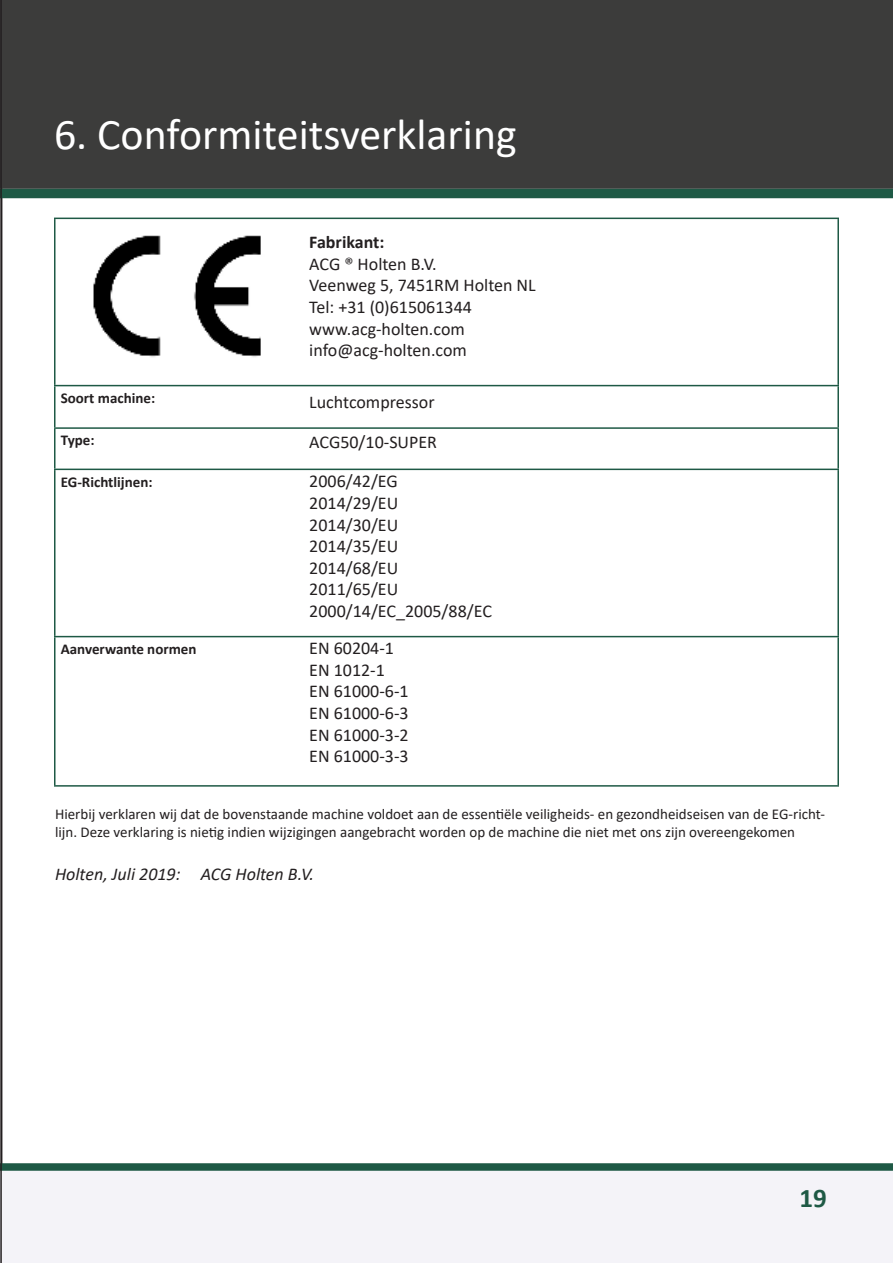
<style>
.page{position:relative;width:893px;height:1263px;background:#fff}
.page>*{position:absolute;margin:0;border:0;box-sizing:border-box;transform-origin:0 0}
.t1{font:43.95px "Calibri";color:#fff}
.t2{font:700 27px "Calibri";color:#1e5945}
.t3{font:18px/21.6px "Calibri";color:#231f20}
.t4{font:italic 18px "Calibri";color:#231f20}
.t5{font:700 18px "Calibri";color:#231f20}
.t6{font:15px/18px "Calibri";color:#231f20}
.t7{font:700 15px "Calibri";color:#231f20}
</style>
<div class="page">
<svg style="left:2px;top:1163px;width:891px;height:100px"></svg>
<div style="left:2px;top:0;width:891px;height:189px;background:#3c3c3b"></div>
<div style="left:2px;top:189px;width:891px;height:9px;background:#1e5945"></div>
<hr style="left:0;top:0;width:2px;height:1263px;background:#231f20">
<hr style="left:54px;top:385px;width:785px;height:1px;background:#1e5945">
<hr style="left:54px;top:429px;width:2px;height:40px;background:#1e5945">
<hr style="left:837px;top:429px;width:2px;height:40px;background:#1e5945">
<hr style="left:54px;top:218px;width:785px;height:1px;background:#1e5945">
<hr style="left:54px;top:219px;width:2px;height:166px;background:#1e5945">
<hr style="left:837px;top:219px;width:2px;height:166px;background:#1e5945">
<hr style="left:54px;top:386px;width:2px;height:41px;background:#1e5945">
<hr style="left:54px;top:427px;width:785px;height:2px;background:#1e5945">
<hr style="left:54px;top:637px;width:2px;height:148px;background:#1e5945">
<hr style="left:54px;top:469px;width:785px;height:1px;background:#1e5945">
<hr style="left:54px;top:470px;width:2px;height:166px;background:#1e5945">
<hr style="left:54px;top:636px;width:785px;height:1px;background:#1e5945">
<hr style="left:54px;top:785px;width:785px;height:2px;background:#1e5945">
<hr style="left:837px;top:637px;width:2px;height:148px;background:#1e5945">
<hr style="left:837px;top:470px;width:2px;height:166px;background:#1e5945">
<hr style="left:837px;top:386px;width:2px;height:41px;background:#1e5945">
<img style="left:93px;top:235px;width:168px;height:122px">
<h1 class="t1" style="left:54px;top:117px;width:464px">6. Conformiteitsverklaring</h1>
<p class="t7" style="left:61px;top:392px;width:96px">Soort machine:</p>
<p class="t7" style="left:61px;top:430px;width:35px">Type:</p>
<p class="t7" style="left:61px;top:471px;width:93px">EG-Richtlijnen:</p>
<p class="t7" style="left:61px;top:638px;width:137px">Aanverwante normen</p>
<p class="t5" style="left:309px;top:229px;width:77px">Fabrikant:</p>
<p class="t3" style="left:309px;top:254px;width:228px">ACG ® Holten B.V.<br>Veenweg 5, 7451RM Holten NL<br>Tel: +31 (0)615061344 www.acg-holten.com info@acg-holten.com</p>
<p class="t3" style="left:309px;top:392px;width:127px">Luchtcompressor</p>
<p class="t3" style="left:309px;top:423px;width:129px;line-height:39.3px">ACG50/10-SUPER<br>2006/42/EG</p>
<p class="t3" style="left:309px;top:492px;width:184px">2014/29/EU<br>2014/30/EU<br>2014/35/EU<br>2014/68/EU<br>2011/65/EU<br>2000/14/EC_2005/88/EC</p>
<p class="t3" style="left:309px;top:637px;width:101px">EN 60204-1<br>EN 1012-1<br>EN 61000-6-1<br>EN 61000-6-3<br>EN 61000-3-2<br>EN 61000-3-3</p>
<p class="t6" style="left:55px;top:805px;width:771px">Hierbij verklaren wij dat de bovenstaande machine voldoet aan de essentiële veiligheids- en gezondheidseisen van de EG-richt&shy;lijn. Deze verklaring is nietig indien wijzigingen aangebracht worden op de machine die niet met ons zijn overeengekomen</p>
<p class="t4" style="left:55px;top:868px;width:260px">Holten, Juli 2019: ACG Holten B.V.</p>
<h2 class="t2" style="left:799px;top:1188px;width:29px">19</h2>
</div>
